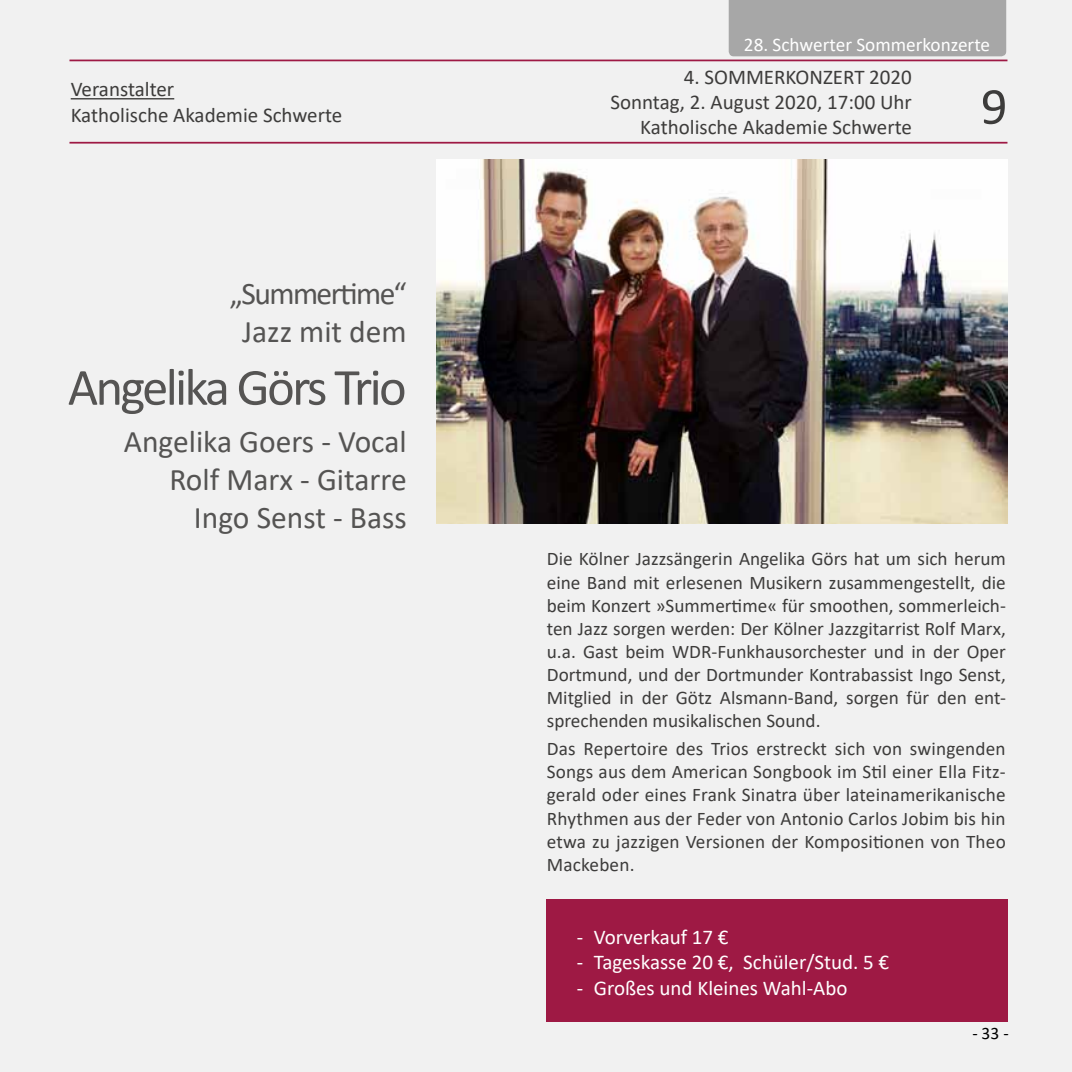
<style>
.page{position:relative;width:1072px;height:1072px;background:#fff}
.page>*{position:absolute;margin:0;border:0;box-sizing:border-box;transform-origin:0 0}
.t1{font:52.5px "Calibri";letter-spacing:-.05em;color:#555453}
.t2{font:52.5px "Calibri";color:#3d3c3b}
.t3{font:31.5px/37.8px "Calibri";color:#555453;text-align:right}
.t4{font:31.5px/37.8px "Calibri";letter-spacing:-.025em;color:#555453;text-align:center}
.t5{font:21px/25.2px "Calibri";color:#3d3c3b;text-align:right}
.t6{font:21px "Calibri";color:#fff}
.t7{font:19.25px/23.1px "Calibri";color:#3d3c3b;text-align:justify}
.t8{font:19.25px "Calibri";color:#fff}
.t9{font:17.5px "Calibri";color:#000}
</style>
<div class="page">
<div style="left:0;top:0;width:1071px;height:1071px;background:#f1f1f1"></div>
<div style="left:546px;top:899px;width:461px;height:123px;background:#9e1944"></div>
<hr style="left:69px;top:60px;width:938px;height:1px;background:#9e1944">
<hr style="left:69px;top:142px;width:938px;height:2px;background:#9e1944">
<div style="left:728px;top:0;width:278px;height:56px;background:#a7a7a7"></div>
<hr style="left:71px;top:98px;width:103px;height:1px;background:#3d3c3b">
<img style="left:437px;top:160px;width:570px;height:363px">
<p class="t5" style="left:71px;top:76px;width:273px;text-align:left">Veranstalter<br>Katholische Akademie Schwerte</p>
<h2 class="t4" style="left:230px;top:274px;width:178px">„Summertime“<br>Jazz mit dem</h2>
<h1 class="t1" style="left:68px;top:351px;width:340px">Angelika Görs Trio</h1>
<h2 class="t3" style="left:124px;top:422px;width:284px">Angelika Goers - Vocal<br>Rolf Marx - Gitarre<br>Ingo Senst - Bass</h2>
<p class="t8" style="left:744px;top:32px;width:248px">28. Schwerter Sommerkonzerte</p>
<p class="t5" style="left:610px;top:64px;width:303px">4. SOMMERKONZERT 2020<br>Sonntag, 2. August 2020, 17:00 Uhr<br>Katholische Akademie Schwerte</p>
<h1 class="t2" style="left:980px;top:70px;width:28px">9</h1>
<p class="t7" style="left:547px;top:547px;width:460px">Die Kölner Jazzsängerin Angelika Görs hat um sich herum eine Band mit erlesenen Musikern zusammengestellt, die beim Konzert »Summertime« für smoothen, sommerleich&shy;ten Jazz sorgen werden: Der Kölner Jazzgitarrist Rolf Marx, u.a. Gast beim WDR-Funkhausorchester und in der Oper Dortmund, und der Dortmunder Kontrabassist Ingo Senst, Mitglied in der Götz Alsmann-Band, sorgen für den ent&shy;sprechenden musikalischen Sound.</p>
<p class="t7" style="left:547px;top:736px;width:460px">Das Repertoire des Trios erstreckt sich von swingenden Songs aus dem American Songbook im Stil einer Ella Fitz&shy;gerald oder eines Frank Sinatra über lateinamerikanische Rhythmen aus der Feder von Antonio Carlos Jobim bis hin etwa zu jazzigen Versionen der Kompositionen von Theo Mackeben.</p>
<p class="t6" style="left:577px;top:922px;width:153px">- Vorverkauf 17 €</p>
<p class="t6" style="left:577px;top:947px;width:314px">- Tageskasse 20 €, Schüler/Stud. 5 €</p>
<p class="t6" style="left:577px;top:972px;width:272px">- Großes und Kleines Wahl-Abo</p>
<p class="t9" style="left:972px;top:1020px;width:38px">-33-</p>
</div>
